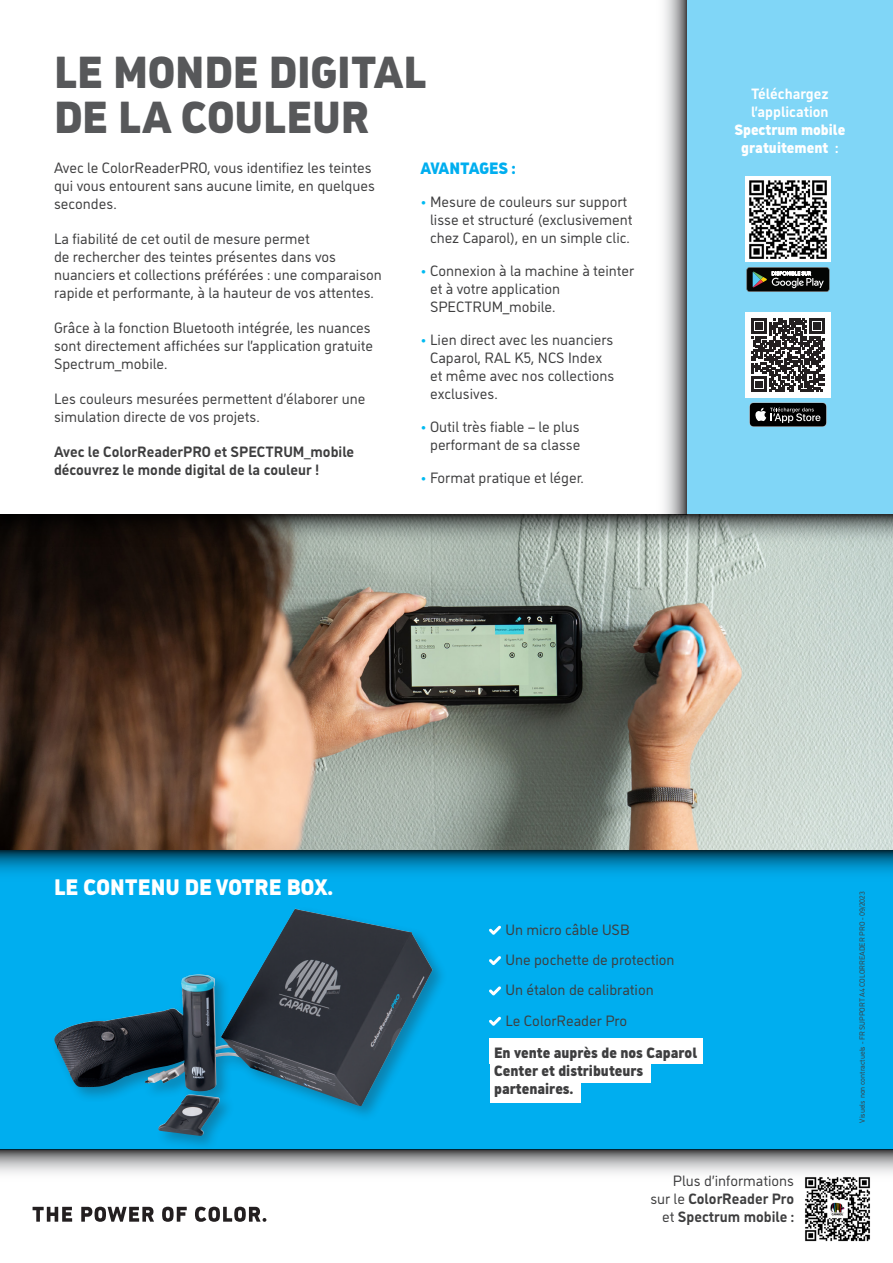
<style>
.page{position:relative;width:893px;height:1263px;background:#fff}
.page>*{position:absolute;margin:0;border:0;box-sizing:border-box;transform-origin:0 0}
.t1{font:900 45px/45px "CAP Elephant";color:#57585a}
.t2{font:900 22.5px "CAP Elephant";color:#fff}
.t3{font:900 16.5px "CAP Elephant";letter-spacing:-.005em;color:#00aeef}
.t4{font:15px/18px "CAP Elephant";color:#3e3e3f}
.t5{font:700 15px/18px "CAP Elephant";color:#3e3e3f}
.t6{font:900 15px/18px "CAP Elephant";color:#3e3e3f}
.t7{font:900 15px/18px "CAP Elephant";color:#fff;text-align:center}
.t8{font:7.5px "CAP Elephant";color:#3e3e3f}
.s1{color:#00baf1}
.s2{font-weight:700}
.s3{font-weight:400}
</style>
<div class="page">
<div style="left:0;top:823px;width:893px;height:327px;background:#00aeef"></div>
<svg style="left:489px;top:926px;width:12px;height:9px"></svg>
<svg style="left:489px;top:956px;width:12px;height:9px"></svg>
<svg style="left:489px;top:986px;width:12px;height:9px"></svg>
<svg style="left:489px;top:1017px;width:12px;height:9px"></svg>
<svg style="left:0;top:850px;width:893px;height:23px;background:#0075a3"></svg>
<div style="left:687px;top:0;width:206px;height:514px;background:#80d6f7"></div>
<img style="left:805px;top:1182px;width:65px;height:60px">
<svg style="left:0;top:1150px;width:893px;height:32px"></svg>
<div style="left:51px;top:906px;width:397px;height:246px;background:#231f20;opacity:.3"></div>
<img style="left:54px;top:909px;width:378px;height:197px">
<div style="left:490px;top:1039px;width:213px;height:25px;background:#fff"></div>
<div style="left:490px;top:1057px;width:161px;height:26px;background:#fff"></div>
<div style="left:490px;top:1077px;width:90px;height:25px;background:#fff"></div>
<svg style="left:33px;top:1207px;width:233px;height:15px"></svg>
<img style="left:0;top:547px;width:893px;height:303px">
<svg style="left:0;top:514px;width:893px;height:33px;background:#656964"></svg>
<svg style="left:746px;top:267px;width:83px;height:25px;background:#3c403e"></svg>
<img style="left:745px;top:177px;width:85px;height:85px">
<svg style="left:749px;top:402px;width:78px;height:25px;background:#343739"></svg>
<div style="left:745px;top:312px;width:86px;height:85px;background:#fff"></div>
<svg style="left:751px;top:318px;width:74px;height:74px"></svg>
<svg style="left:664px;top:0;width:23px;height:514px;background:#b2b2b3"></svg>
<p class="t1" style="left:54px;top:50px;width:374px">LE MONDE DIGITAL<br>DE LA COULEUR</p>
<p class="t4" style="left:54px;top:159px;width:323px">Avec le ColorReaderPRO, vous identifiez les teintes qui vous entourent sans aucune limite, en quelques secondes.</p>
<p class="t4" style="left:54px;top:230px;width:329px">La fiabilité de cet outil de mesure permet<br>de rechercher des teintes présentes dans vos nuanciers et collections préférées : une comparaison rapide et performante, à la hauteur de vos attentes.</p>
<p class="t4" style="left:54px;top:319px;width:321px">Grâce à la fonction Bluetooth intégrée, les nuances sont directement affichées sur l’application gratuite<br>Spectrum_mobile.</p>
<p class="t4" style="left:54px;top:390px;width:313px">Les couleurs mesurées permettent d’élaborer une simulation directe de vos projets.</p>
<p class="t5" style="left:54px;top:443px;width:302px">Avec le ColorReaderPRO et SPECTRUM_mobile découvrez le monde digital de la couleur !</p>
<p class="t3" style="left:420px;top:159px;width:97px">AVANTAGES :</p>
<p class="t4" style="left:430px;top:193px;width:204px;text-indent:-10px"><span class="s1">•</span> Mesure de couleurs sur support lisse et structuré (exclusivement chez Caparol), en un simple clic.</p>
<p class="t4" style="left:430px;top:262px;width:206px;text-indent:-10px"><span class="s1">•</span> Connexion à la machine à teinter et à votre application<br>SPECTRUM_mobile.</p>
<p class="t4" style="left:430px;top:331px;width:186px;text-indent:-10px"><span class="s1">•</span> Lien direct avec les nuanciers<br>Caparol, RAL K5, NCS Index et même avec nos collections exclusives.</p>
<p class="t4" style="left:420px;top:417px;width:161px;text-align:right"><span class="s1">•</span> Outil très fiable – le plus performant de sa classe</p>
<p class="t4" style="left:420px;top:468px;width:165px"><span class="s1">•</span> Format pratique et léger.</p>
<p class="t7" style="left:734px;top:85px;width:112px"><span class="s2">Téléchargez l’application<br></span>Spectrum mobile gratuitement <span class="s2">:</span></p>
<p class="t2" style="left:54px;top:874px;width:280px">LE CONTENU DE VOTRE BOX.</p>
<p class="t4" style="left:505px;top:920px;width:126px">Un micro câble USB</p>
<p class="t4" style="left:505px;top:951px;width:171px">Une pochette de protection</p>
<p class="t4" style="left:505px;top:981px;width:150px">Un étalon de calibration</p>
<p class="t4" style="left:505px;top:1011px;width:123px">Le ColorReader Pro</p>
<p class="t6" style="left:494px;top:1044px;width:205px">En vente auprès de nos Caparol<br>Center et distributeurs partenaires.</p>
<p class="t5" style="left:650px;top:1171px;width:145px;text-align:right"><span class="s3">Plus d’informations sur le</span> ColorReader Pro <span class="s3">et</span> Spectrum mobile :</p>
<p class="t8" style="left:858px;top:1122px;width:233px;rotate:-90deg">Visuels non contractuels - FR SUPPORT A4 COLORREADER PRO - 09/2023</p>
</div>
